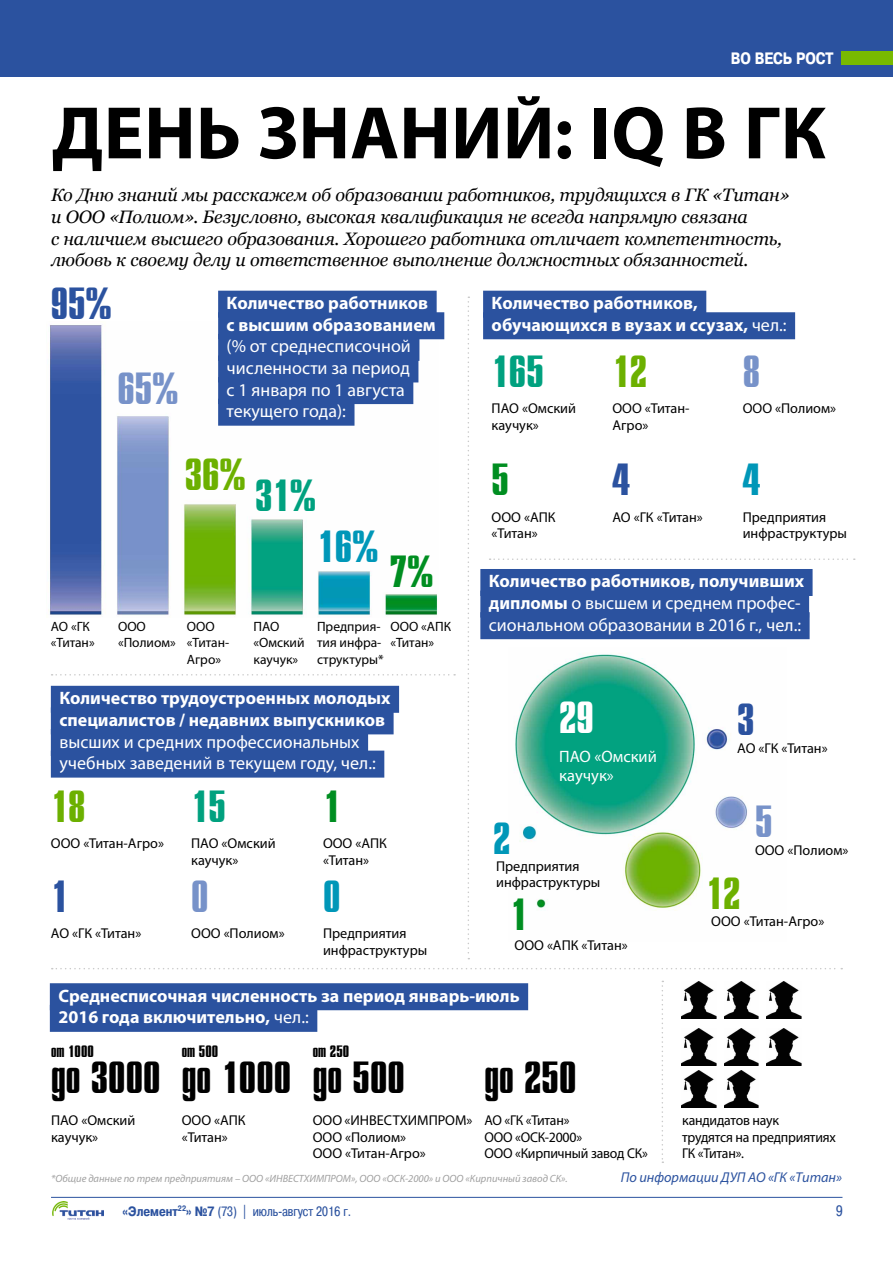
<style>
.page{position:relative;width:893px;height:1263px;background:#fff}
.page>*{position:absolute;margin:0;border:0;box-sizing:border-box;transform-origin:0 0}
.t1{font:700 75px "Myriad Pro";color:#000}
.t2{font:45px "Star C";color:#000}
.t3{font:45px "Star C";color:#6cb000}
.t4{font:45px "Star C";color:#00a17f}
.t5{font:45px "Star C";color:#2b529f}
.t6{font:45px "Star C";color:#7792c9}
.t7{font:45px "Star C";color:#0097b8}
.t8{font:45px "Star C";color:#008e21}
.t9{font:45px "Star C";color:#fff}
.t10{font:italic 18px/21.6px "Georgia";letter-spacing:-.01em;color:#000}
.t11{font:18px/21.6px "Myriad Pro";color:#fff}
.t12{font:700 18px/21.6px "Myriad Pro";color:#fff}
.t13{font:16.5px/19.8px "Myriad Pro";color:#fff}
.t14{font:16.5px "Star C";color:#000}
.t15{font:700 16.5px "Pragmatica Condensed Cyr";color:#fff}
.t16{font:15px "Pragmatica Condensed Cyr";color:#2b529f}
.t17{font:14.25px/16.5px "Myriad Pro";color:#000}
.t18{font:italic 14.25px "Myriad Pro";color:#2b529f}
.t19{font:13.5px/16.5px "Myriad Pro";color:#000}
.t20{font:13.5px "Pragmatica Condensed Cyr";color:#2b529f}
.t21{font:italic 10.5px "Myriad Pro";color:#a0a0a0}
.s1{font-weight:400}
.s2{font-weight:700}
</style>
<div class="page">
<div style="left:0;top:0;width:893px;height:77px;background:#2b529f"></div>
<div style="left:842px;top:51px;width:51px;height:13px;background:#78ba00"></div>
<hr style="left:51px;top:1197px;width:791px;height:1px;background:#2b529f">
<img style="left:52px;top:1201px;width:51px;height:18px">
<img style="left:514px;top:654px;width:233px;height:257px">
<img style="left:48px;top:325px;width:391px;height:291px">
<div style="left:218px;top:291px;width:219px;height:27px;background:#2b529f"></div>
<div style="left:218px;top:312px;width:226px;height:27px;background:#2b529f"></div>
<div style="left:218px;top:334px;width:201px;height:27px;background:#2b529f"></div>
<div style="left:218px;top:355px;width:200px;height:27px;background:#2b529f"></div>
<div style="left:218px;top:377px;width:195px;height:27px;background:#2b529f"></div>
<div style="left:218px;top:399px;width:136px;height:27px;background:#2b529f"></div>
<div style="left:50px;top:983px;width:478px;height:27px;background:#2b529f"></div>
<div style="left:50px;top:1005px;width:267px;height:27px;background:#2b529f"></div>
<div style="left:51px;top:686px;width:348px;height:27px;background:#2b529f"></div>
<div style="left:51px;top:707px;width:343px;height:27px;background:#2b529f"></div>
<div style="left:51px;top:729px;width:317px;height:27px;background:#2b529f"></div>
<div style="left:51px;top:751px;width:333px;height:27px;background:#2b529f"></div>
<div style="left:480px;top:569px;width:333px;height:27px;background:#2b529f"></div>
<div style="left:480px;top:591px;width:329px;height:27px;background:#2b529f"></div>
<div style="left:480px;top:612px;width:330px;height:27px;background:#2b529f"></div>
<div style="left:483px;top:291px;width:223px;height:27px;background:#2b529f"></div>
<div style="left:483px;top:312px;width:312px;height:27px;background:#2b529f"></div>
<svg style="left:468px;top:297px;width:1px;height:662px"></svg>
<svg style="left:662px;top:981px;width:1px;height:182px"></svg>
<svg style="left:52px;top:674px;width:403px;height:1px"></svg>
<svg style="left:490px;top:558px;width:365px;height:2px"></svg>
<svg style="left:52px;top:968px;width:790px;height:1px"></svg>
<img style="left:682px;top:981px;width:34px;height:37px">
<img style="left:724px;top:981px;width:35px;height:37px">
<img style="left:766px;top:981px;width:35px;height:37px">
<img style="left:682px;top:1028px;width:34px;height:37px">
<img style="left:724px;top:1028px;width:35px;height:37px">
<img style="left:766px;top:1028px;width:35px;height:37px">
<img style="left:682px;top:1070px;width:34px;height:37px">
<img style="left:724px;top:1070px;width:35px;height:37px">
<p class="t15" style="left:731px;top:49px;width:103px">во весь рост</p>
<h1 class="t1" style="left:52px;top:84px;width:254px">ДЕНЬзнан</h1>
<h1 class="t1" style="left:451px;top:84px;width:376px">ий: IQ в ГК</h1>
<p class="t10" style="left:51px;top:185px;width:740px">Ко Дню знаний мы расскажем об образовании работников, трудящихся в ГК «Титан» и ООО «Полиом». Безусловно, высокая квалификация не всегда напрямую связана<br>с наличием высшего образования. Хорошего работника отличает компетентность, любовь к своему делу и ответственное выполнение должностных обязанностей.</p>
<p class="t12" style="left:227px;top:292px;width:211px">Количество работников с высшим образованием</p>
<p class="t11" style="left:227px;top:335px;width:186px">(% от среднесписочной численности за период с 1 января по 1 августа текущего года):</p>
<h2 class="t5" style="left:51px;top:280px;width:63px">95%</h2>
<p class="t12" style="left:492px;top:292px;width:296px">Количество работников, обучающихся в вузах и ссузах, <span class="s1">чел.:</span></p>
<h2 class="t4" style="left:492px;top:348px;width:54px">165</h2>
<h2 class="t6" style="left:743px;top:348px;width:19px">8</h2>
<h2 class="t3" style="left:612px;top:348px;width:36px">12</h2>
<h2 class="t6" style="left:117px;top:365px;width:63px">65%</h2>
<p class="t17" style="left:612px;top:400px;width:79px">ООО «Титан-<br>Агро»</p>
<p class="t17" style="left:743px;top:400px;width:95px">ООО «Полиом»</p>
<p class="t17" style="left:492px;top:400px;width:86px">ПАО «Омский каучук»</p>
<p class="t19" style="left:51px;top:618px;width:45px">АО «ГК «Титан»</p>
<h2 class="t3" style="left:185px;top:452px;width:63px">36%</h2>
<h2 class="t4" style="left:255px;top:473px;width:63px">31%</h2>
<h2 class="t7" style="left:317px;top:524px;width:63px">16%</h2>
<h2 class="t8" style="left:390px;top:549px;width:45px">7%</h2>
<p class="t19" style="left:118px;top:618px;width:59px">ООО «Полиом»</p>
<p class="t19" style="left:187px;top:618px;width:44px">ООО «Титан-<br>Агро»</p>
<p class="t19" style="left:253px;top:618px;width:53px">ПАО «Омский каучук»</p>
<p class="t19" style="left:390px;top:618px;width:62px">ООО «АПК «Титан»</p>
<p class="t19" style="left:317px;top:618px;width:68px">Предприя&shy;тия инфра&shy;структуры*</p>
<p class="t12" style="left:59px;top:687px;width:333px">Количество трудоустроенных молодых специалистов / недавних выпускников</p>
<p class="t11" style="left:59px;top:730px;width:318px">высших и средних профессиональных учебных заведений в текущем году, чел.:</p>
<h2 class="t3" style="left:51px;top:783px;width:36px">18</h2>
<h2 class="t4" style="left:191px;top:783px;width:36px">15</h2>
<h2 class="t8" style="left:323px;top:783px;width:19px">1</h2>
<p class="t17" style="left:51px;top:835px;width:115px">ООО «Титан-Агро»</p>
<p class="t17" style="left:191px;top:835px;width:86px">ПАО «Омский каучук»</p>
<p class="t17" style="left:323px;top:835px;width:65px">ООО «АПК «Титан»</p>
<h2 class="t5" style="left:51px;top:874px;width:19px">1</h2>
<p class="t17" style="left:51px;top:925px;width:92px">АО «ГК «Титан»</p>
<h2 class="t6" style="left:191px;top:874px;width:19px">0</h2>
<p class="t17" style="left:191px;top:925px;width:95px">ООО «Полиом»</p>
<h2 class="t7" style="left:323px;top:874px;width:19px">0</h2>
<p class="t17" style="left:323px;top:925px;width:106px">Предприятия инфраструктуры</p>
<h2 class="t8" style="left:492px;top:457px;width:19px">5</h2>
<p class="t17" style="left:492px;top:509px;width:65px">ООО «АПК «Титан»</p>
<h2 class="t5" style="left:612px;top:457px;width:19px">4</h2>
<p class="t17" style="left:612px;top:509px;width:92px">АО «ГК «Титан»</p>
<h2 class="t7" style="left:743px;top:457px;width:19px">4</h2>
<p class="t17" style="left:743px;top:509px;width:106px">Предприятия инфраструктуры</p>
<p class="t11" style="left:489px;top:570px;width:317px"><span class="s2">Количество работников, получивших дипломы</span> о высшем и среднем профес&shy;сиональном образовании в 2016 г., чел.:</p>
<h2 class="t9" style="left:559px;top:695px;width:36px">29</h2>
<h2 class="t7" style="left:493px;top:816px;width:19px">2</h2>
<p class="t13" style="left:559px;top:746px;width:99px">ПАО «Омский каучук»</p>
<p class="t17" style="left:496px;top:857px;width:106px">Предприятия инфраструктуры</p>
<h2 class="t8" style="left:510px;top:891px;width:19px">1</h2>
<p class="t17" style="left:514px;top:936px;width:115px">ООО «АПК «Титан»</p>
<h2 class="t5" style="left:737px;top:697px;width:19px">3</h2>
<p class="t17" style="left:737px;top:739px;width:92px">АО «ГК «Титан»</p>
<h2 class="t6" style="left:755px;top:799px;width:19px">5</h2>
<h2 class="t3" style="left:706px;top:870px;width:36px">12</h2>
<p class="t17" style="left:755px;top:841px;width:95px">ООО «Полиом»</p>
<p class="t17" style="left:711px;top:913px;width:115px">ООО «Титан-Агро»</p>
<p class="t12" style="left:58px;top:984px;width:463px">Среднесписочная численность за период январь-июль<br>2016 года включительно, <span class="s1">чел.:</span></p>
<p class="t14" style="left:51px;top:1043px;width:44px">от 1000</p>
<p class="t14" style="left:182px;top:1043px;width:38px">от 500</p>
<p class="t14" style="left:313px;top:1043px;width:38px">от 250</p>
<h2 class="t2" style="left:51px;top:1054px;width:111px">до 3000</h2>
<p class="t17" style="left:51px;top:1112px;width:86px">ПАО «Омский каучук»</p>
<h2 class="t2" style="left:182px;top:1054px;width:225px">до 1000 до 500</h2>
<p class="t17" style="left:182px;top:1112px;width:65px">ООО «АПК «Титан»</p>
<p class="t17" style="left:313px;top:1112px;width:161px">ООО «ИНВЕСТХИМПРОМ»<br>ООО «Полиом»<br>ООО «Титан-Агро»</p>
<h2 class="t2" style="left:484px;top:1054px;width:94px">до 250</h2>
<p class="t17" style="left:484px;top:1112px;width:165px">АО «ГК «Титан»<br>ООО «ОСК-2000»<br>ООО «Кирпичный завод СК»</p>
<p class="t17" style="left:682px;top:1112px;width:155px">кандидатов наук<br>трудятся на предприятиях<br>ГК «Титан».</p>
<p class="t21" style="left:51px;top:1172px;width:518px">*Общие данные по трем предприятиям – ООО «ИНВЕСТХИМПРОМ», ООО «ОСК-2000» и ООО «Кирпичный завод СК».</p>
<p class="t18" style="left:621px;top:1168px;width:223px">По информации ДУП АО «ГК «Титан»</p>
<p class="t20" style="left:123px;top:1203px;width:230px"><span class="s2">«Элемент</span><sup>22</sup><span class="s2">» №7</span> (73) | июль-август 2016 г.</p>
<p class="t16" style="left:836px;top:1203px;width:8px">9</p>
</div>
